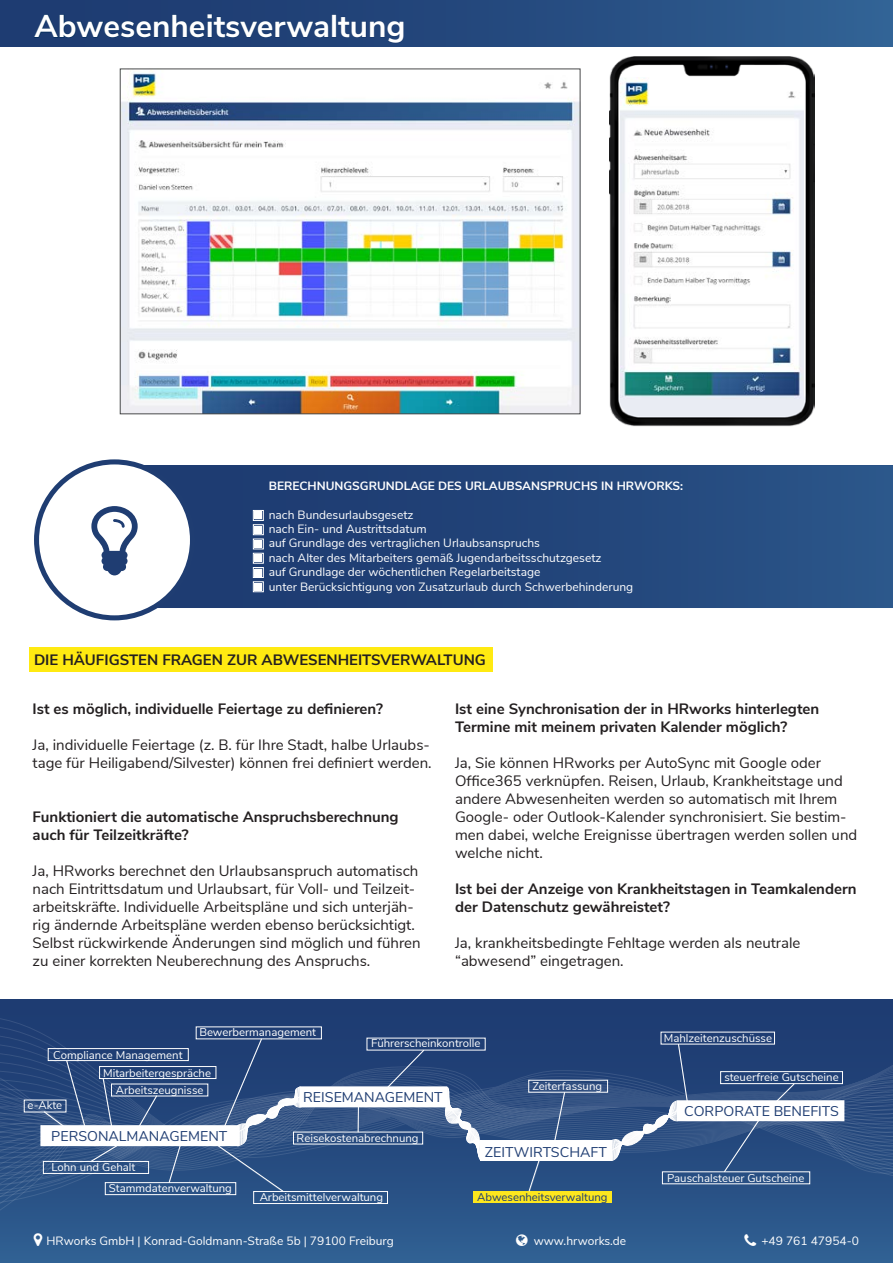
<style>
.page{position:relative;width:893px;height:1263px;background:#fff}
.page>*{position:absolute;margin:0;border:0;box-sizing:border-box;transform-origin:0 0}
.t1{font:700 31.5px "Nunito Sans";color:#fff}
.t2{font:15px/18px "Nunito Sans";color:#231f20}
.t3{font:700 15px/18px "Nunito Sans";color:#231f20}
.t4{font:14.1px "Nunito Sans";color:#1f3d72}
.t5{font:12px "Nunito Sans";color:#fff}
.t6{font:700 12px "Nunito Sans";color:#fff}
.t7{font:11.25px "Nunito Sans";color:#fff}
.t8{font:11.25px "Nunito Sans";color:#1f3d72}
</style>
<div class="page">
<img style="left:609px;top:56px;width:206px;height:371px">
<svg style="left:0;top:999px;width:893px;height:264px;background:#295386"></svg>
<div style="left:0;top:1016px;width:893px;height:9px;background:#1e3d73"></div>
<svg style="left:0;top:1025px;width:893px;height:9px;background:#254377"></svg>
<hr style="left:0;top:1034px;width:893px;height:4px;background:#1f3d73">
<div style="left:0;top:1192px;width:893px;height:32px;background:#2a5589"></div>
<div style="left:105px;top:1182px;width:131px;height:13px;border:1px solid #fff"></div>
<div style="left:474px;top:1191px;width:138px;height:12px;background:#fde71d"></div>
<div style="left:253px;top:1191px;width:135px;height:13px;border:1px solid #fff"></div>
<svg style="left:0;top:1038px;width:893px;height:154px;background:#466390"></svg>
<div style="left:29px;top:647px;width:463px;height:25px;background:#ffea11"></div>
<div style="left:0;top:0;width:893px;height:46px;background:linear-gradient(to right,#1b356c,#2f5e91)"></div>
<div style="left:143px;top:465px;width:750px;height:143px;background:linear-gradient(to right,#1c376e,#2a5387)"></div>
<div style="left:37px;top:462px;width:155px;height:156px;background:#fff;border-radius:50%"></div>
<div style="left:34px;top:459px;width:161px;height:161px;border:5px solid #1f3d72;border-radius:50%"></div>
<svg style="left:33px;top:14px;width:296px;height:24px;background:#1a3b6f"></svg>
<svg style="left:338px;top:16px;width:66px;height:28px;background:#1f4176"></svg>
<img style="left:122px;top:71px;width:456px;height:341px">
<div style="left:120px;top:69px;width:460px;height:345px;border:1px solid #494a4b"></div>
<img style="left:621px;top:77px;width:182px;height:321px">
<svg style="left:253px;top:510px;width:11px;height:82px"></svg>
<svg style="left:34px;top:1233px;width:8px;height:13px"></svg>
<svg style="left:516px;top:1234px;width:12px;height:12px"></svg>
<svg style="left:744px;top:1234px;width:12px;height:12px"></svg>
<p class="t1" style="left:35px;top:3px;width:372px">Abwesenheitsverwaltung</p>
<p class="t6" style="left:269px;top:477px;width:416px">BERECHNUNGSGRUNDLAGE DES URLAUBSANSPRUCHS IN HRWORKS:</p>
<p class="t5" style="left:269px;top:506px;width:146px">nach Bundesurlaubsgesetz</p>
<p class="t5" style="left:269px;top:520px;width:159px">nach Ein- und Austrittsdatum</p>
<p class="t5" style="left:269px;top:534px;width:273px">auf Grundlage des vertraglichen Urlaubsanspruchs</p>
<p class="t5" style="left:269px;top:549px;width:334px">nach Alter des Mitarbeiters gemäß Jugendarbeitsschutzgesetz</p>
<p class="t5" style="left:269px;top:563px;width:273px">auf Grundlage der wöchentlichen Regelarbeitstage</p>
<p class="t5" style="left:269px;top:578px;width:366px">unter Berücksichtigung von Zusatzurlaub durch Schwerbehinderung</p>
<p class="t3" style="left:34px;top:650px;width:453px">DIE HÄUFIGSTEN FRAGEN ZUR ABWESENHEITSVERWALTUNG</p>
<p class="t3" style="left:33px;top:698px;width:352px">Ist es möglich, individuelle Feiertage zu definieren?</p>
<p class="t2" style="left:33px;top:734px;width:400px">Ja, individuelle Feiertage (z. B. für Ihre Stadt, halbe Urlaubs&shy;tage für Heiligabend/Silvester) können frei definiert werden.</p>
<p class="t3" style="left:33px;top:806px;width:368px">Funktioniert die automatische Anspruchsberechnung</p>
<p class="t3" style="left:33px;top:824px;width:158px">auch für Teilzeitkräfte?</p>
<p class="t2" style="left:33px;top:860px;width:389px">Ja, HRworks berechnet den Urlaubsanspruch automatisch nach Eintrittsdatum und Urlaubsart, für Voll- und Teilzeit&shy;arbeitskräfte. Individuelle Arbeitspläne und sich unterjäh&shy;rig ändernde Arbeitspläne werden ebenso berücksichtigt.<br>Selbst rückwirkende Änderungen sind möglich und führen zu einer korrekten Neuberechnung des Anspruchs.</p>
<p class="t3" style="left:455px;top:698px;width:366px">Ist eine Synchronisation der in HRworks hinterlegten</p>
<p class="t3" style="left:455px;top:716px;width:334px">Termine mit meinem privaten Kalender möglich?</p>
<p class="t2" style="left:455px;top:752px;width:404px">Ja, Sie können HRworks per AutoSync mit Google oder Office365 verknüpfen. Reisen, Urlaub, Krankheitstage und andere Abwesenheiten werden so automatisch mit Ihrem Google- oder Outlook-Kalender synchronisiert. Sie bestim&shy;men dabei, welche Ereignisse übertragen werden sollen und welche nicht.</p>
<p class="t3" style="left:455px;top:878px;width:403px">Ist bei der Anzeige von Krankheitstagen in Teamkalendern der Datenschutz gewähreistet?</p>
<p class="t2" style="left:455px;top:932px;width:347px">Ja, krankheitsbedingte Fehltage werden als neutrale</p>
<p class="t2" style="left:455px;top:950px;width:170px">“abwesend” eingetragen.</p>
<p class="t7" style="left:53px;top:1046px;width:131px">Compliance Management</p>
<p class="t7" style="left:199px;top:1024px;width:118px">Bewerbermanagement</p>
<p class="t7" style="left:103px;top:1064px;width:109px">Mitarbeitergespräche</p>
<p class="t7" style="left:371px;top:1035px;width:111px">Führerscheinkontrolle</p>
<p class="t7" style="left:116px;top:1082px;width:89px">Arbeitszeugnisse</p>
<p class="t4" style="left:51px;top:1126px;width:178px">PERSONALMANAGEMENT</p>
<p class="t7" style="left:28px;top:1097px;width:36px">e-Akte</p>
<p class="t4" style="left:303px;top:1086px;width:141px">REISEMANAGEMENT</p>
<p class="t7" style="left:297px;top:1130px;width:124px">Reisekostenabrechnung</p>
<p class="t7" style="left:532px;top:1078px;width:71px">Zeiterfassung</p>
<p class="t7" style="left:51px;top:1159px;width:86px">Lohn und Gehalt</p>
<p class="t7" style="left:109px;top:1180px;width:125px">Stammdatenverwaltung</p>
<p class="t7" style="left:260px;top:1189px;width:125px">Arbeitsmittelverwaltung</p>
<p class="t4" style="left:485px;top:1141px;width:124px">ZEITWIRTSCHAFT</p>
<p class="t8" style="left:477px;top:1188px;width:132px">Abwesenheitsverwaltung</p>
<p class="t7" style="left:664px;top:1030px;width:110px">Mahlzeitenzuschüsse</p>
<p class="t7" style="left:724px;top:1069px;width:116px">steuerfreie Gutscheine</p>
<p class="t4" style="left:684px;top:1100px;width:156px">CORPORATE BENEFITS</p>
<p class="t7" style="left:667px;top:1169px;width:139px">Pauschalsteuer Gutscheine</p>
<p class="t5" style="left:47px;top:1231px;width:349px">HRworks GmbH | Konrad-Goldmann-Straße 5b | 79100 Freiburg</p>
<p class="t5" style="left:534px;top:1231px;width:94px">www.hrworks.de</p>
<p class="t5" style="left:761px;top:1231px;width:99px">+49 761 47954-0</p>
</div>
